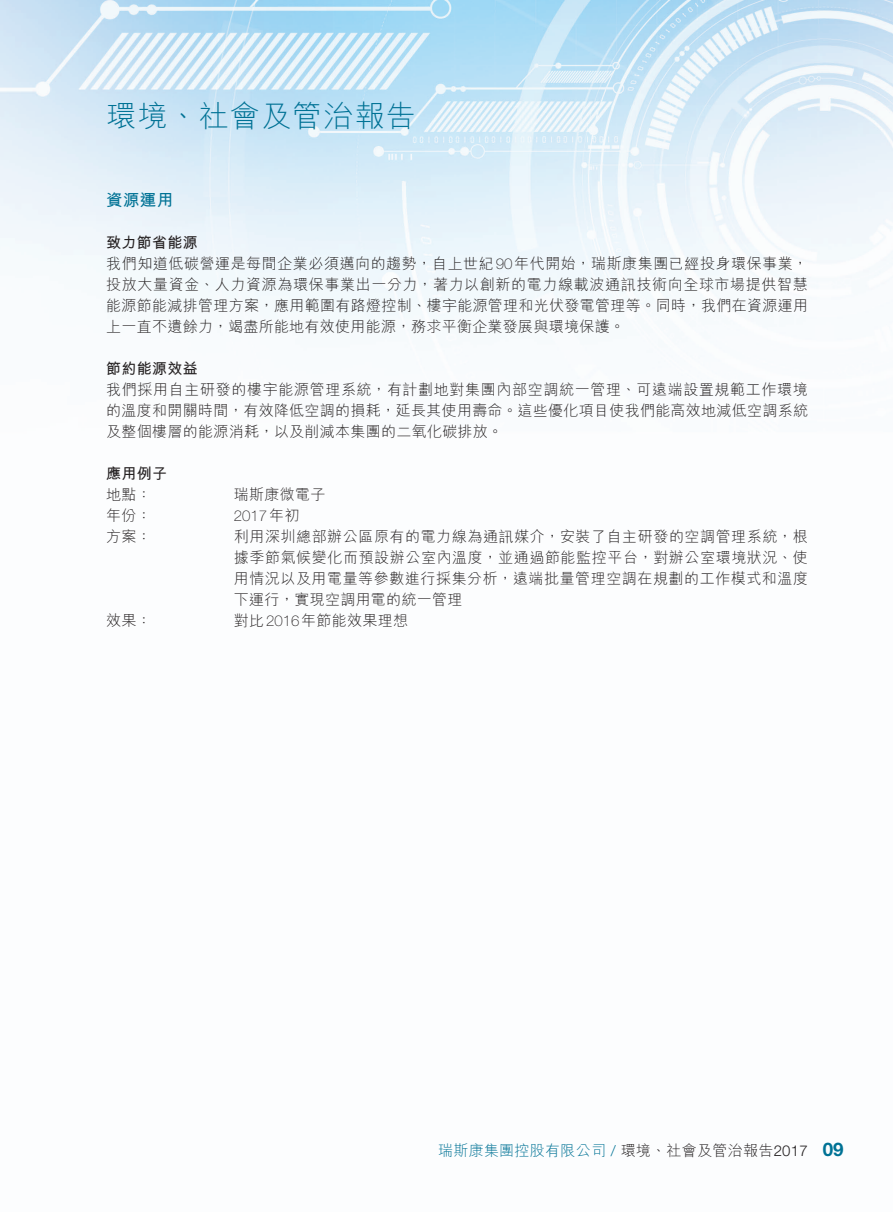
<style>
.page{position:relative;width:893px;height:1212px;background:#fff}
.page>*{position:absolute;margin:0;border:0;box-sizing:border-box;transform-origin:0 0}
.t1{font:300 30px "M Hei HK";letter-spacing:.04em;color:#007295}
.t2{font:700 18.75px "Helvetica Neue LT Std";color:#007295}
._02_H2{font:700 16.5px "M Hei HK";color:#007295}
._00_txt{font:300 15px/21px "M Hei HK";letter-spacing:.02em;color:#231f20;text-align:justify}
._00_txt-2{font:300 15px "M Hei HK";letter-spacing:.04em;color:#231f20}
.t3{font:300 15px "M Hei HK";letter-spacing:.02em;color:#007295}
._03_H3{font:700 15px "M Hei HK";letter-spacing:.02em;color:#231f20}
._00_txt-3{font:100 15px "Helvetica Neue LT Std";color:#231f20}
.s1{font-family:"Helvetica Neue LT Std";font-weight:100}
.s2{font-family:"M Hei HK";font-weight:300}
.s3{font-family:"Helvetica Neue LT Std"}
.s4{color:#231f20}
.s5{font-family:"Helvetica Neue LT Std";color:#231f20}
</style>
<div class="page">
<img style="left:0;top:0;width:893px;height:350px">
<h1 class="t1" style="left:106px;top:100px;width:311px">環境、社會及管治報告</h1>
<p class="_02_H2" style="left:106px;top:188px;width:68px">資源運用</p>
<p class="_03_H3" style="left:106px;top:232px;width:93px">致力節省能源</p>
<p class="_00_txt" style="left:106px;top:253px;width:703px">我們知道低碳營運是每間企業必須邁向的趨勢，自上世紀<span class="s1">90</span>年代開始，瑞斯康集團已經投身環保事業，投放大量資金、人力資源為環保事業出一分力，著力以創新的電力線載波通訊技術向全球市場提供智慧能源節能減排管理方案，應用範圍有路燈控制、樓宇能源管理和光伏發電管理等。同時，我們在資源運用上一直不遺餘力，竭盡所能地有效使用能源，務求平衡企業發展與環境保護。</p>
<p class="_03_H3" style="left:106px;top:358px;width:93px">節約能源效益</p>
<p class="_00_txt" style="left:106px;top:379px;width:703px">我們採用自主研發的樓宇能源管理系統，有計劃地對集團內部空調統一管理、可遠端設置規範工作環境的溫度和開關時間，有效降低空調的損耗，延長其使用壽命。這些優化項目使我們能高效地減低空調系統及整個樓層的能源消耗，以及削減本集團的二氧化碳排放。</p>
<p class="_03_H3" style="left:106px;top:463px;width:62px">應用例子</p>
<p class="_00_txt" style="left:234px;top:484px;width:93px">瑞斯康微電子</p>
<p class="_00_txt" style="left:106px;top:484px;width:47px">地點：</p>
<p class="_00_txt" style="left:106px;top:505px;width:47px">年份：</p>
<p class="_00_txt" style="left:106px;top:526px;width:47px">方案：</p>
<p class="_00_txt" style="left:106px;top:610px;width:47px">效果：</p>
<p class="_00_txt-3" style="left:234px;top:507px;width:67px">2017 <span class="s2">年初</span></p>
<p class="_00_txt-2" style="left:234px;top:529px;width:575px">利用深圳總部辦公區原有的電力線為通訊媒介，安裝了自主研發的空調管理系統，根</p>
<p class="_00_txt" style="left:234px;top:547px;width:576px">據季節氣候變化而預設辦公室內溫度，並通過節能監控平台，對辦公室環境狀況、使用情況以及用電量等參數進行採集分析，遠端批量管理空調在規劃的工作模式和溫度下運行，實現空調用電的統一管理</p>
<p class="_00_txt" style="left:234px;top:610px;width:176px">對比<span class="s1">2016</span>年節能效果理想</p>
<p class="t3" style="left:438px;top:1143px;width:371px">瑞斯康集團控股有限公司 <span class="s3">/</span> <span class="s4">環境、社會及管治報告</span><span class="s5">2017</span></p>
<p class="t2" style="left:823px;top:1138px;width:22px">09</p>
</div>
